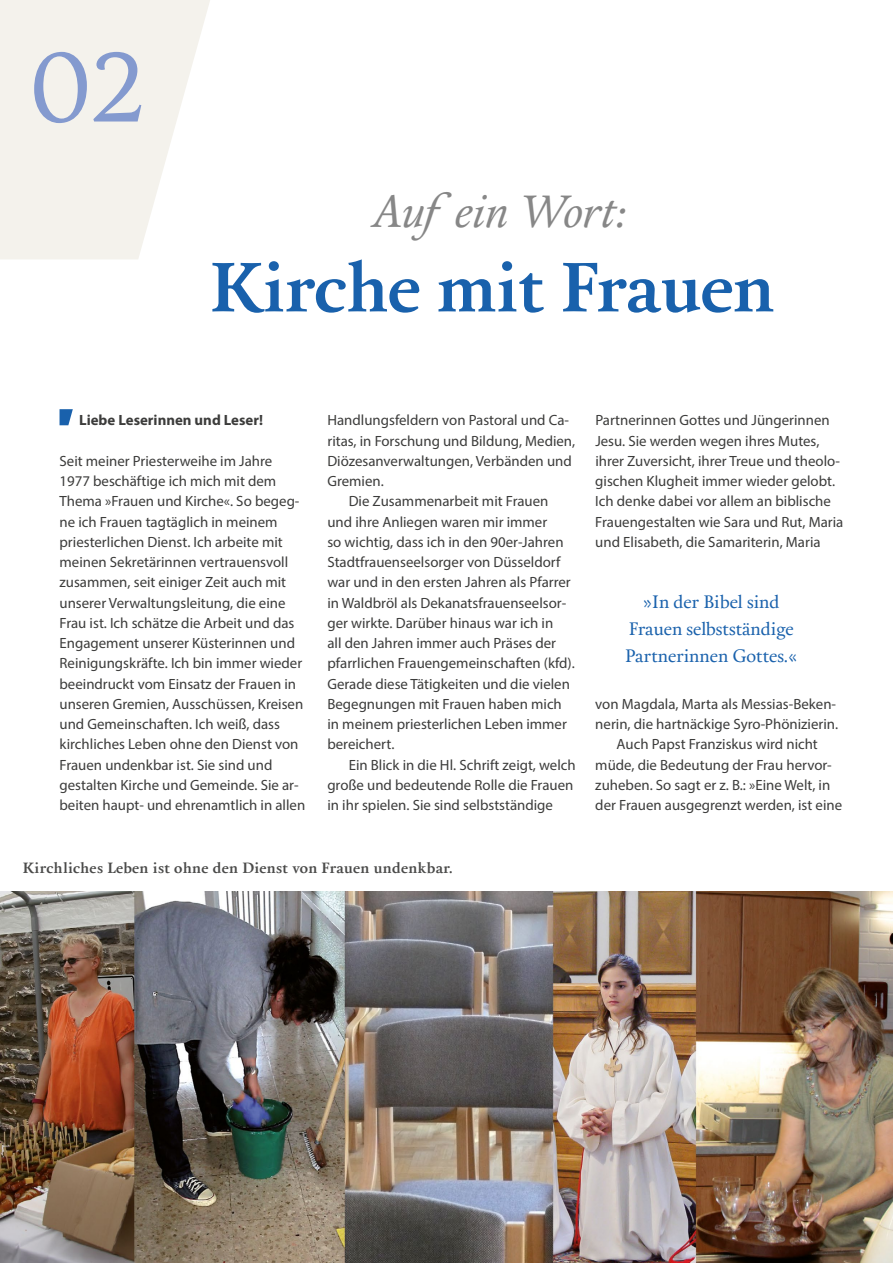
<style>
.page{position:relative;width:893px;height:1263px;background:#fff}
.page>*{position:absolute;margin:0;border:0;box-sizing:border-box;transform-origin:0 0}
.t1{font:97.5px "Calendas Plus";color:#849acf}
.t2{font:700 69.6px "Calendas Plus";letter-spacing:-.01em;color:#1961ac}
.t3{font:italic 45px "Calendas Plus";color:#878787}
.t4{font:18px/27px "Calendas Plus";color:#1961ac;text-align:center}
.t5{font:14.85px/20.2px "Myriad Pro";color:#3c3c3b}
.t6{font:700 14.85px "Calendas Plus";letter-spacing:.02em;color:#4a4a49}
.t7{font:700 14.85px "Myriad Pro";color:#3c3c3b}
</style>
<div class="page">
<svg style="left:60px;top:409px;width:13px;height:16px"></svg>
<img style="left:0;top:891px;width:893px;height:372px">
<svg style="left:0;top:0;width:210px;height:259px;fill:#f4f2ec"></svg>
<h1 class="t1" style="left:30px;top:17px;width:115px">02</h1>
<h3 class="t3" style="left:372px;top:179px;width:257px">Aufein Wort:</h3>
<h2 class="t2" style="left:210px;top:237px;width:566px">Kirche mit Frauen</h2>
<p class="t7" style="left:79px;top:411px;width:185px">Liebe Leserinnen und Leser!</p>
<p class="t5" style="left:60px;top:450px;width:247px">Seit meiner Priesterweihe im Jahre 1977 beschäftige ich mich mit dem Thema »Frauen und Kirche«. So begeg&shy;ne ich Frauen tagtäglich in meinem priesterlichen Dienst. Ich arbeite mit meinen Sekretärinnen vertrauensvoll zusammen, seit einiger Zeit auch mit unserer Verwaltungsleitung, die eine Frau ist. Ich schätze die Arbeit und das Engagement unserer Küsterinnen und Reinigungskräfte. Ich bin immer wieder beeindruckt vom Einsatz der Frauen in unseren Gremien, Ausschüssen, Kreisen und Gemeinschaften. Ich weiß, dass kirchliches Leben ohne den Dienst von Frauen undenkbar ist. Sie sind und gestalten Kirche und Gemeinde. Sie ar&shy;beiten haupt- und ehrenamtlich in allen</p>
<p class="t5" style="left:327px;top:410px;width:243px">Handlungsfeldern von Pastoral und Ca-</p>
<p class="t5" style="left:327px;top:430px;width:249px">ritas, in Forschung und Bildung, Medien,</p>
<p class="t5" style="left:327px;top:450px;width:246px">Diözesanverwaltungen, Verbänden und</p>
<p class="t5" style="left:327px;top:471px;width:58px">Gremien.</p>
<p class="t5" style="left:349px;top:491px;width:201px">Die Zusammenarbeit mit Frauen</p>
<p class="t5" style="left:327px;top:511px;width:221px">und ihre Anliegen waren mir immer</p>
<p class="t5" style="left:327px;top:531px;width:238px">so wichtig, dass ich in den 90er-Jahren</p>
<p class="t5" style="left:327px;top:552px;width:235px">Stadtfrauenseelsorger von Düsseldorf</p>
<p class="t5" style="left:327px;top:572px;width:245px">war und in den ersten Jahren als Pfarrer</p>
<p class="t5" style="left:327px;top:592px;width:240px">in Waldbröl als Dekanatsfrauenseelsor-</p>
<p class="t5" style="left:327px;top:612px;width:227px">ger wirkte. Darüber hinaus war ich in</p>
<p class="t5" style="left:327px;top:633px;width:230px">all den Jahren immer auch Präses der</p>
<p class="t5" style="left:327px;top:653px;width:249px">pfarrlichen Frauengemeinschaften (kfd).</p>
<p class="t5" style="left:327px;top:673px;width:244px">Gerade diese Tätigkeiten und die vielen</p>
<p class="t5" style="left:327px;top:693px;width:236px">Begegnungen mit Frauen haben mich</p>
<p class="t5" style="left:327px;top:714px;width:241px">in meinem priesterlichen Leben immer</p>
<p class="t5" style="left:327px;top:734px;width:69px">bereichert.</p>
<p class="t5" style="left:349px;top:754px;width:229px">Ein Blick in die Hl. Schrift zeigt, welch</p>
<p class="t5" style="left:327px;top:774px;width:247px">große und bedeutende Rolle die Frauen</p>
<p class="t5" style="left:327px;top:795px;width:227px">in ihr spielen. Sie sind selbstständige</p>
<p class="t6" style="left:23px;top:857px;width:432px">Kirchliches Leben ist ohne den Dienst von Frauen undenkbar.</p>
<p class="t5" style="left:595px;top:410px;width:250px">Partnerinnen Gottes und Jüngerinnen Jesu. Sie werden wegen ihres Mutes, ihrer Zuversicht, ihrer Treue und theolo&shy;gischen Klugheit immer wieder gelobt.<br>Ich denke dabei vor allem an biblische Frauengestalten wie Sara und Rut, Maria und Elisabeth, die Samariterin, Maria</p>
<p class="t4" style="left:625px;top:587px;width:174px">»In der Bibel sind<br>Frauen selbstständige<br>Partnerinnen Gottes.«</p>
<p class="t5" style="left:595px;top:693px;width:242px">von Magdala, Marta als Messias-Beken-</p>
<p class="t5" style="left:595px;top:714px;width:244px">nerin, die hartnäckige Syro-Phönizierin.</p>
<p class="t5" style="left:617px;top:734px;width:203px">Auch Papst Franziskus wird nicht</p>
<p class="t5" style="left:595px;top:754px;width:238px">müde, die Bedeutung der Frau hervor-</p>
<p class="t5" style="left:595px;top:774px;width:236px">zuheben. So sagt er z. B.: »Eine Welt, in</p>
<p class="t5" style="left:595px;top:795px;width:248px">der Frauen ausgegrenzt werden, ist eine</p>
</div>
